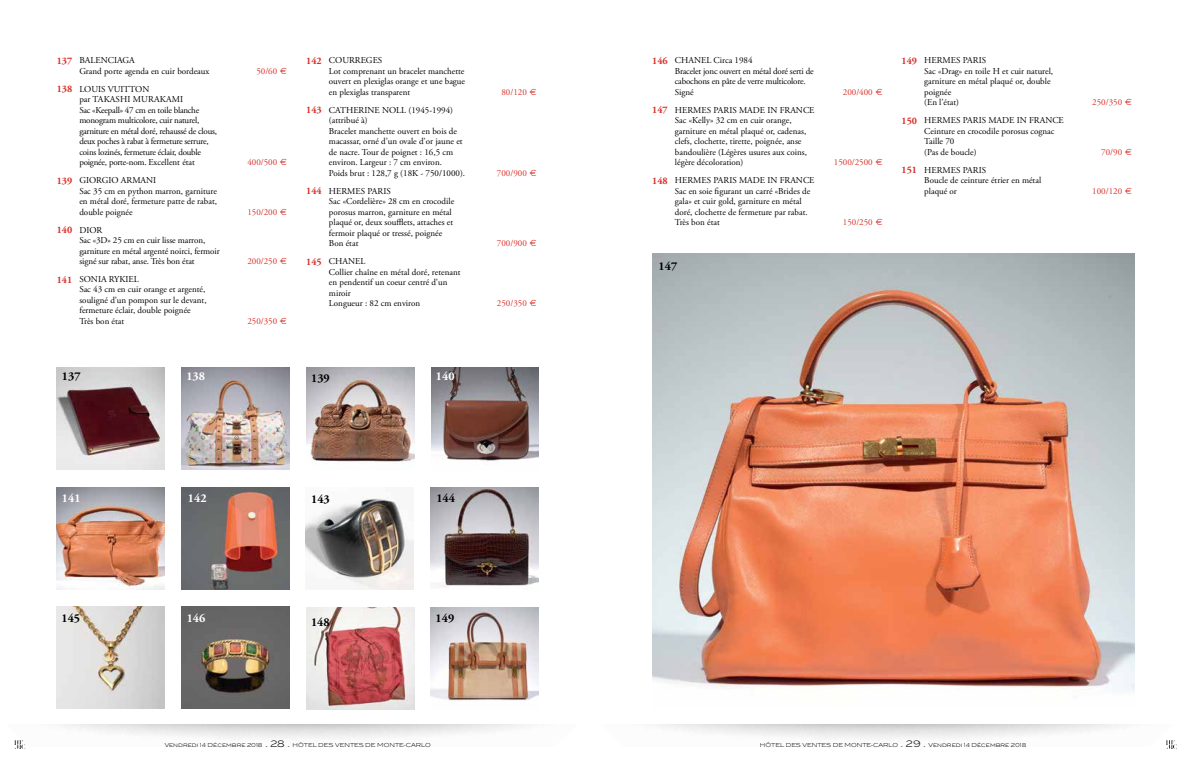
<style>
.page{position:relative;width:1191px;height:766px;background:#fff}
.page>*{position:absolute;margin:0;border:0;box-sizing:border-box;transform-origin:0 0}
.t1{font:700 12px "Adobe Garamond Pro";color:#000}
.t2{font:700 12px "Adobe Garamond Pro";color:#fff}
.t3{font:9px/10.5px "Adobe Garamond Pro";color:#000}
.t4{font:9px/10.5px "Adobe Garamond Pro";letter-spacing:-.025em;color:#000}
.t5{font:9px "Adobe Garamond Pro";color:#d82f28}
.t6{font:9px/10.5px "Adobe Garamond Pro";letter-spacing:-.02em;color:#000}
.t7{font:300 5.5px "Blair ITC";color:#000}
.s1{font-weight:700;font-size:10px;color:#d82f28}
.s2{font-family:"Euro Sans"}
.s3{font-size:9px}
</style>
<div class="page">
<svg style="left:1166px;top:740px;width:10px;height:8px"></svg>
<svg style="left:14px;top:740px;width:11px;height:8px"></svg>
<img style="left:57px;top:367px;width:107px;height:102px">
<img style="left:57px;top:487px;width:107px;height:102px">
<img style="left:57px;top:606px;width:107px;height:102px">
<img style="left:431px;top:607px;width:107px;height:94px">
<img style="left:181px;top:606px;width:108px;height:102px">
<img style="left:306px;top:607px;width:108px;height:102px">
<img style="left:306px;top:367px;width:108px;height:95px">
<img style="left:306px;top:497px;width:108px;height:92px">
<img style="left:431px;top:487px;width:108px;height:101px">
<img style="left:182px;top:367px;width:107px;height:102px">
<img style="left:652px;top:253px;width:482px;height:437px">
<img style="left:182px;top:487px;width:107px;height:102px">
<img style="left:431px;top:368px;width:108px;height:93px">
<p class="t3" style="left:79px;top:55px;width:131px;text-indent:-23px"><span class="s1">137</span> BALENCIAGA<br>Grand porte agenda en cuir bordeaux</p>
<p class="t5" style="left:256px;top:65px;width:32px">50/60 <span class="s2">E</span></p>
<p class="t4" style="left:79px;top:84px;width:139px;text-indent:-23px"><span class="s1">138</span> LOUIS VUITTON<br>par TAKASHI MURAKAMI<br>Sac «Keepall» 47 cm en toile blanche monogram multicolore, cuir naturel, garniture en métal doré, rehaussé de clous, deux poches à rabat à fermeture serrure, coins lozinés, fermeture éclair, double poignée, porte-nom. Excellent état</p>
<p class="t5" style="left:247px;top:157px;width:41px">400/500 <span class="s2">E</span></p>
<p class="t3" style="left:79px;top:175px;width:139px;text-indent:-23px"><span class="s1">139</span> GIORGIO ARMANI<br>Sac 35 cm en python marron, garniture en métal doré, fermeture patte de rabat, double poignée</p>
<p class="t3" style="left:79px;top:225px;width:142px;text-indent:-23px"><span class="s1">140</span> DIOR<br>Sac «3D» 25 cm en cuir lisse marron, garniture en métal argenté noirci, fermoir signé sur rabat, anse. Très bon état</p>
<p class="t3" style="left:79px;top:274px;width:129px;text-indent:-23px"><span class="s1">141</span> SONIA RYKIEL<br>Sac 43 cm en cuir orange et argenté, souligné d’un pompon sur le devant, fermeture éclair, double poignée<br>Très bon état</p>
<p class="t5" style="left:247px;top:206px;width:41px">150/200 <span class="s2">E</span></p>
<p class="t5" style="left:247px;top:256px;width:41px">200/250 <span class="s2">E</span></p>
<p class="t5" style="left:247px;top:315px;width:41px">250/350 <span class="s2">E</span></p>
<p class="t3" style="left:329px;top:55px;width:138px;text-indent:-23px"><span class="s1">142</span> COURREGES<br>Lot comprenant un bracelet manchette ouvert en plexiglas orange et une bague en plexiglas transparent</p>
<p class="t3" style="left:329px;top:105px;width:138px;text-indent:-23px"><span class="s1">143</span> CATHERINE NOLL (1945-1994) (attribué à)<br>Bracelet manchette ouvert en bois de macassar, orné d’un ovale d’or jaune et de nacre. Tour de poignet : 16,5 cm environ. Largeur : 7 cm environ.<br>Poids brut : 128,7 g (18K - 750/1000).</p>
<p class="t3" style="left:329px;top:186px;width:127px;text-indent:-23px"><span class="s1">144</span> HERMES PARIS<br>Sac «Cordelière» 28 cm en crocodile porosus marron, garniture en métal plaqué or, deux soufflets, attaches et fermoir plaqué or tressé, poignée<br>Bon état</p>
<p class="t3" style="left:329px;top:256px;width:133px;text-indent:-23px"><span class="s1">145</span> CHANEL<br>Collier chaîne en métal doré, retenant en pendentif un coeur centré d’un miroir<br>Longueur : 82 cm environ</p>
<h1 class="t1" style="left:62px;top:369px;width:20px">137</h1>
<h1 class="t2" style="left:186px;top:369px;width:20px">138</h1>
<h1 class="t1" style="left:311px;top:370px;width:20px">139</h1>
<h1 class="t2" style="left:436px;top:369px;width:20px">140</h1>
<p class="t5" style="left:501px;top:86px;width:37px">80/120 <span class="s2">E</span></p>
<p class="t5" style="left:497px;top:167px;width:41px">700/900 <span class="s2">E</span></p>
<p class="t5" style="left:497px;top:238px;width:41px">700/900 <span class="s2">E</span></p>
<p class="t5" style="left:497px;top:298px;width:41px">250/350 <span class="s2">E</span></p>
<h1 class="t2" style="left:62px;top:491px;width:20px">141</h1>
<h1 class="t2" style="left:188px;top:491px;width:20px">142</h1>
<h1 class="t1" style="left:311px;top:492px;width:20px">143</h1>
<h1 class="t1" style="left:436px;top:491px;width:20px">144</h1>
<h1 class="t1" style="left:61px;top:611px;width:20px">145</h1>
<h1 class="t2" style="left:187px;top:611px;width:20px">146</h1>
<h1 class="t1" style="left:435px;top:611px;width:20px">149</h1>
<h1 class="t1" style="left:311px;top:614px;width:20px">148</h1>
<p class="t6" style="left:675px;top:55px;width:140px;text-indent:-23px"><span class="s1">146</span> CHANEL Circa 1984<br>Bracelet jonc ouvert en métal doré serti de cabochons en pâte de verre multicolore.<br>Signé</p>
<p class="t3" style="left:675px;top:105px;width:141px;text-indent:-23px"><span class="s1">147</span> HERMES PARIS MADE IN FRANCE Sac «Kelly» 32 cm en cuir orange, garniture en métal plaqué or, cadenas, clefs, clochette, tirette, poignée, anse bandoulière (Légères usures aux coins, légère décoloration)</p>
<p class="t3" style="left:675px;top:175px;width:141px;text-indent:-23px"><span class="s1">148</span> HERMES PARIS MADE IN FRANCE<br>Sac en soie figurant un carré «Brides de gala» et cuir gold, garniture en métal doré, clochette de fermeture par rabat.<br>Très bon état</p>
<h1 class="t1" style="left:658px;top:259px;width:20px">147</h1>
<p class="t5" style="left:843px;top:86px;width:41px">200/400 <span class="s2">E</span></p>
<p class="t5" style="left:834px;top:157px;width:50px">1500/2500 <span class="s2">E</span></p>
<p class="t5" style="left:843px;top:217px;width:41px">150/250 <span class="s2">E</span></p>
<p class="t3" style="left:924px;top:55px;width:130px;text-indent:-23px"><span class="s1">149</span> HERMES PARIS<br>Sac «Drag» en toile H et cuir naturel, garniture en métal plaqué or, double poignée<br>(En l’état)</p>
<p class="t3" style="left:924px;top:115px;width:141px;text-indent:-23px"><span class="s1">150</span> HERMES PARIS MADE IN FRANCE<br>Ceinture en crocodile porosus cognac<br>Taille 70<br>(Pas de boucle)</p>
<p class="t3" style="left:924px;top:165px;width:118px;text-indent:-23px"><span class="s1">151</span> HERMES PARIS<br>Boucle de ceinture étrier en métal plaqué or</p>
<p class="t5" style="left:1092px;top:97px;width:41px">250/350 <span class="s2">E</span></p>
<p class="t5" style="left:1101px;top:146px;width:32px">70/90 <span class="s2">E</span></p>
<p class="t5" style="left:1092px;top:185px;width:41px">100/120 <span class="s2">E</span></p>
<p class="t7" style="left:165px;top:742px;width:268px">Vendredi 14 Décembre 2018 <span class="s3">. 28 .</span> HÔTEL DES VENTES DE MONTE-CARLO</p>
<p class="t7" style="left:760px;top:742px;width:268px">HÔTEL DES VENTES DE MONTE-CARLO <span class="s3">. 29 .</span> Vendredi 14 Décembre 2018</p>
</div>
